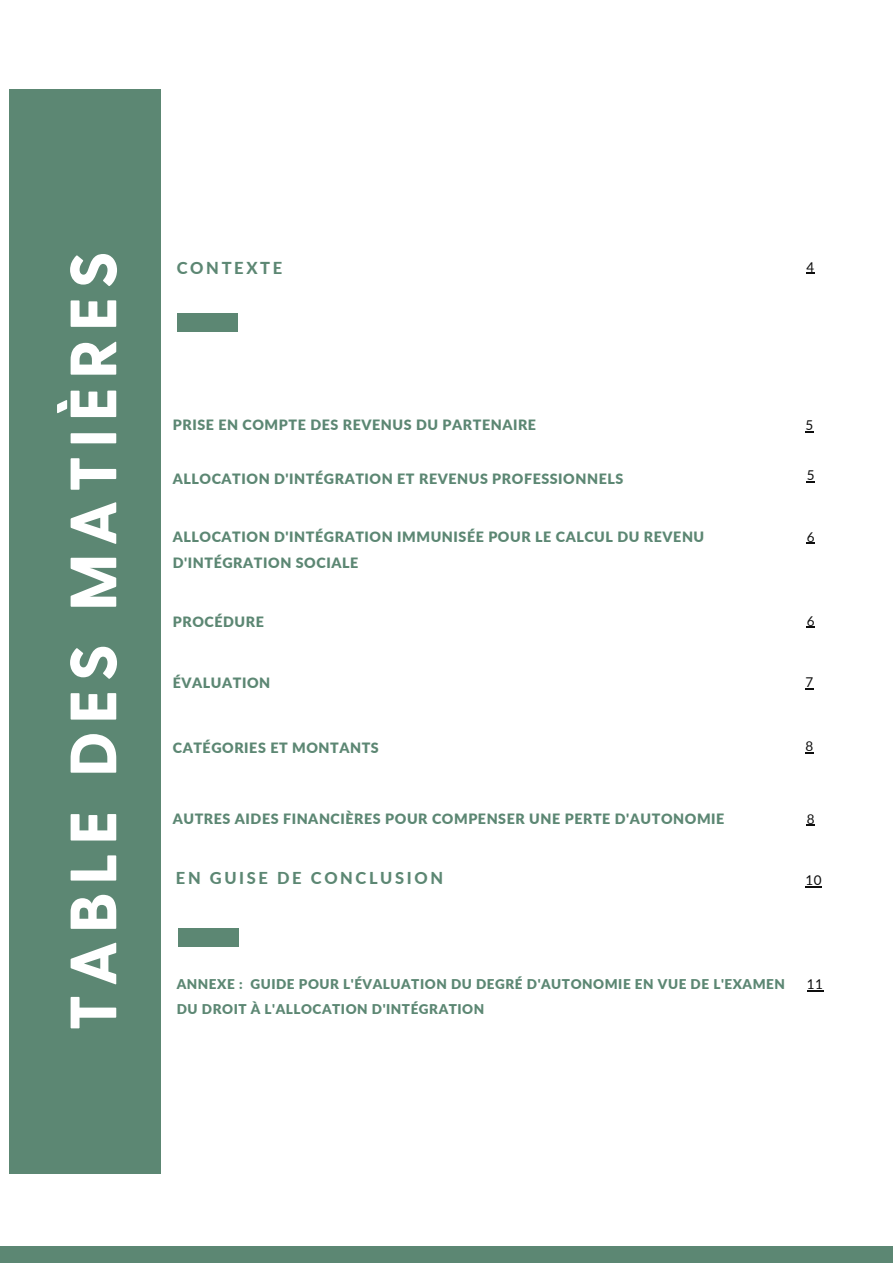
<style>
.page{position:relative;width:893px;height:1264px;background:#fff}
.page>*{position:absolute;margin:0;border:0;box-sizing:border-box;transform-origin:0 0}
.t1{font:800 65.25px "Greycliff CF";letter-spacing:.11em;color:#fff}
.t2{font:800 16.5px "Lato";letter-spacing:.16em;color:#5c8773}
.t3{font:800 16.35px "Lato";letter-spacing:.16em;color:#5c8773}
.t4{font:900 14.25px/25.8px "Lato";letter-spacing:.04em;color:#5c8773}
.t5{font:900 13.5px/24.8px "Lato";letter-spacing:.04em;color:#5c8773}
.t6{font:13.5px "Lato";color:#0e0e0e}
</style>
<div class="page">
<div style="left:9px;top:89px;width:152px;height:1084px;background:#5c8773"></div>
<div style="left:0;top:1246px;width:892px;height:16px;background:#5c8773"></div>
<div style="left:177px;top:314px;width:60px;height:18px;background:#5c8773"></div>
<div style="left:178px;top:928px;width:60px;height:18px;background:#5c8773"></div>
<svg style="left:806px;top:626px;width:9px;height:2px"></svg>
<svg style="left:806px;top:824px;width:9px;height:2px"></svg>
<svg style="left:805px;top:886px;width:17px;height:1px"></svg>
<svg style="left:807px;top:990px;width:16px;height:1px"></svg>
<h1 class="t1" style="left:54px;top:1031px;width:782px;rotate:-90deg">TABLE DES MATIÈRES</h1>
<p class="t2" style="left:177px;top:256px;width:107px">CONTEXTE</p>
<p class="t6" style="left:806px;top:257px;width:9px">4</p>
<p class="t4" style="left:173px;top:411px;width:365px">PRISE EN COMPTE DES REVENUS DU PARTENAIRE</p>
<p class="t6" style="left:805px;top:415px;width:9px">5</p>
<p class="t4" style="left:173px;top:465px;width:452px">ALLOCATION D'INTÉGRATION ET REVENUS PROFESSIONNELS</p>
<p class="t6" style="left:806px;top:465px;width:9px">5</p>
<p class="t4" style="left:173px;top:523px;width:533px">ALLOCATION D'INTÉGRATION IMMUNISÉE POUR LE CALCUL DU REVENU<br>D'INTÉGRATION SOCIALE</p>
<p class="t6" style="left:806px;top:527px;width:9px">6</p>
<p class="t4" style="left:173px;top:608px;width:93px">PROCÉDURE</p>
<p class="t6" style="left:806px;top:611px;width:9px">6</p>
<p class="t4" style="left:173px;top:669px;width:99px">ÉVALUATION</p>
<p class="t6" style="left:805px;top:673px;width:9px">7</p>
<p class="t4" style="left:173px;top:734px;width:207px">CATÉGORIES ET MONTANTS</p>
<p class="t6" style="left:805px;top:737px;width:9px">8</p>
<p class="t4" style="left:173px;top:805px;width:553px">AUTRES AIDES FINANCIÈRES POUR COMPENSER UNE PERTE D'AUTONOMIE</p>
<p class="t6" style="left:806px;top:809px;width:9px">8</p>
<p class="t3" style="left:176px;top:865px;width:269px">EN GUISE DE CONCLUSION</p>
<p class="t6" style="left:805px;top:870px;width:18px">10</p>
<p class="t5" style="left:177px;top:971px;width:609px">ANNEXE : GUIDE POUR L'ÉVALUATION DU DEGRÉ D'AUTONOMIE EN VUE DE L'EXAMEN<br>DU DROIT À L'ALLOCATION D'INTÉGRATION</p>
<p class="t6" style="left:806px;top:974px;width:18px">11</p>
</div>
